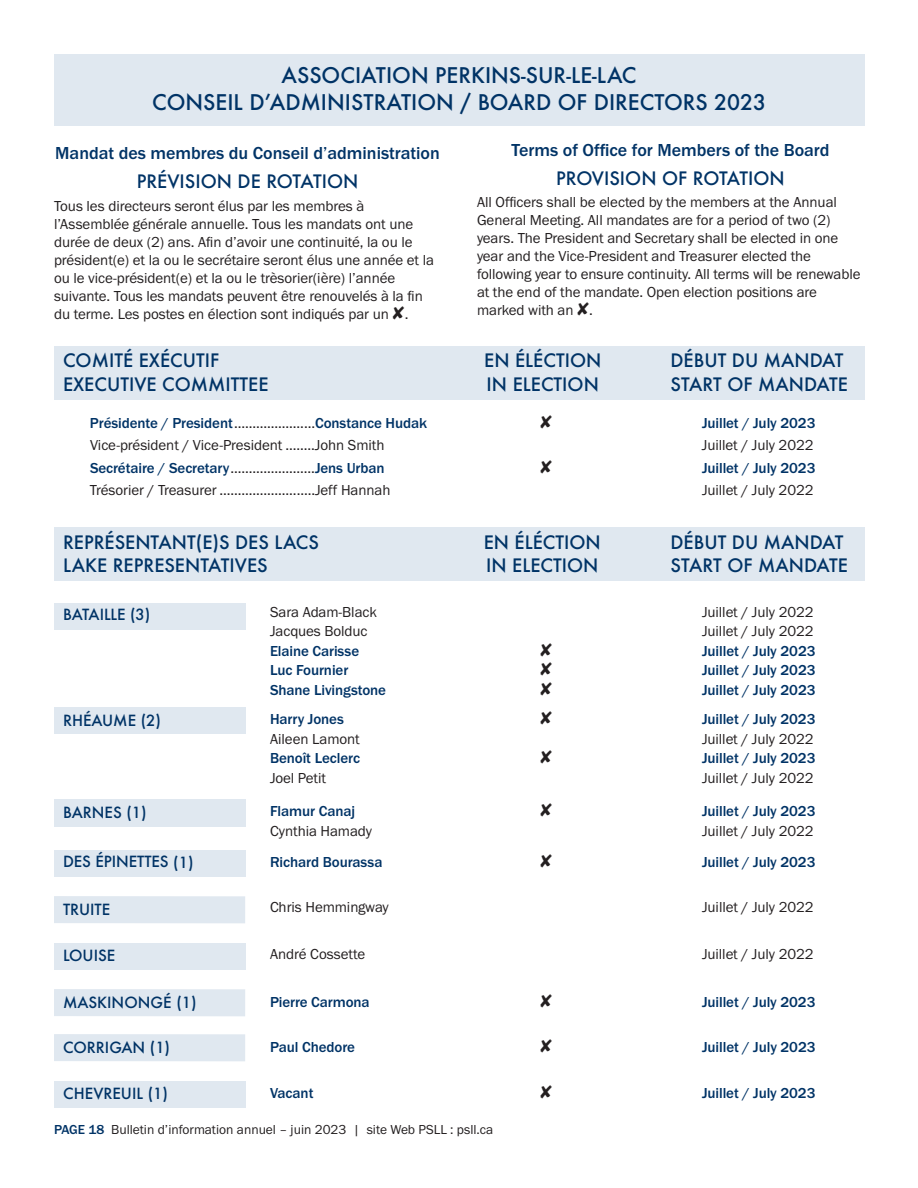
<style>
.page{position:relative;width:918px;height:1188px;background:#fff}
.page>*{position:absolute;margin:0;border:0;box-sizing:border-box;transform-origin:0 0}
.t1{font:500 21px/27.3px "Futura";color:#036;text-align:center}
.t2{font:500 18px/23.4px "Futura";color:#036}
.t3{font:500 18px "Franklin Gothic URW";color:#036}
.t4{font:15px/18px "Franklin Gothic URW Boo";letter-spacing:-.005em;color:#231f20}
.t5{font:500 15px "Franklin Gothic URW";letter-spacing:-.005em;color:#036}
.t6{font:500 15px "Futura";color:#036}
.t7{font:13.5px "Franklin Gothic URW Boo";color:#231f20}
.s1{font-family:"Franklin Gothic URW Boo";font-weight:400;color:#231f20}
.s2{font-family:"Franklin Gothic URW";font-weight:500;color:#036}
</style>
<div class="page">
<div style="left:54px;top:603px;width:191px;height:27px;background:#e0e8f0"></div>
<div style="left:54px;top:707px;width:191px;height:27px;background:#e0e8f0"></div>
<div style="left:54px;top:799px;width:191px;height:27px;background:#e0e8f0"></div>
<div style="left:54px;top:850px;width:191px;height:27px;background:#e0e8f0"></div>
<div style="left:54px;top:896px;width:191px;height:27px;background:#e0e8f0"></div>
<div style="left:54px;top:943px;width:191px;height:27px;background:#e0e8f0"></div>
<div style="left:54px;top:989px;width:191px;height:27px;background:#e0e8f0"></div>
<div style="left:54px;top:1034px;width:191px;height:27px;background:#e0e8f0"></div>
<div style="left:54px;top:1081px;width:191px;height:27px;background:#e0e8f0"></div>
<div style="left:54px;top:54px;width:810px;height:72px;background:#e0e8f0"></div>
<div style="left:54px;top:346px;width:810px;height:54px;background:#e0e8f0"></div>
<div style="left:54px;top:527px;width:810px;height:54px;background:#e0e8f0"></div>
<h1 class="t1" style="left:152px;top:61px;width:615px">ASSOCIATION PERKINS-SUR-LE-LAC<br>CONSEIL D’ADMINISTRATION / BOARD OF DIRECTORS 2023</h1>
<p class="t3" style="left:55px;top:147px;width:386px">Mandat des membres du Conseil d’administration</p>
<p class="t2" style="left:137px;top:169px;width:223px">PRÉVISION DE ROTATION</p>
<p class="t4" style="left:54px;top:198px;width:382px">Tous les directeurs seront élus par les membres à l’Assemblée générale annuelle. Tous les mandats ont une durée de deux (2) ans. Afin d’avoir une continuité, la ou le président(e) et la ou le secrétaire seront élus une année et la ou le vice-président(e) et la ou le trèsorier(ière) l’année suivante. Tous les mandats peuvent être renouvelés à la fin du terme. Les postes en élection sont indiqués par un .</p>
<p class="t3" style="left:511px;top:144px;width:320px">Terms of Office for Members of the Board</p>
<p class="t2" style="left:556px;top:166px;width:230px">PROVISION OF ROTATION</p>
<p class="t4" style="left:477px;top:195px;width:385px">All Officers shall be elected by the members at the Annual General Meeting. All mandates are for a period of two (2) years. The President and Secretary shall be elected in one year and the Vice-President and Treasurer elected the following year to ensure continuity. All terms will be renewable at the end of the mandate. Open election positions are marked with an .</p>
<p class="t2" style="left:63px;top:349px;width:207px">COMITÉ EXÉCUTIF<br>EXECUTIVE COMMITTEE</p>
<p class="t2" style="left:484px;top:349px;width:119px">EN ÉLÉCTION<br>IN ELECTION</p>
<p class="t2" style="left:671px;top:349px;width:179px">DÉBUT DU MANDAT<br>START OF MANDATE</p>
<p class="t5" style="left:90px;top:418px;width:339px">Présidente / President<span class="s1">......................</span>Constance Hudak</p>
<p class="t5" style="left:702px;top:418px;width:115px">Juillet / July 2023</p>
<p class="t4" style="left:90px;top:438px;width:296px">Vice-président / Vice-President ........John Smith</p>
<p class="t4" style="left:702px;top:438px;width:113px">Juillet / July 2022</p>
<p class="t5" style="left:90px;top:463px;width:296px">Secrétaire / Secretary<span class="s1">.......................</span>Jens Urban</p>
<p class="t5" style="left:702px;top:463px;width:115px">Juillet / July 2023</p>
<p class="t4" style="left:90px;top:483px;width:302px">Trésorier / Treasurer ..........................Jeff Hannah</p>
<p class="t4" style="left:702px;top:483px;width:113px">Juillet / July 2022</p>
<p class="t2" style="left:63px;top:530px;width:257px">REPRÉSENTANT(E)S DES LACS<br>LAKE REPRESENTATIVES</p>
<p class="t2" style="left:484px;top:530px;width:119px">EN ÉLÉCTION<br>IN ELECTION</p>
<p class="t2" style="left:671px;top:530px;width:179px">DÉBUT DU MANDAT<br>START OF MANDATE</p>
<p class="t6" style="left:63px;top:605px;width:89px">BATAILLE (3)</p>
<p class="t4" style="left:270px;top:604px;width:108px">Sara Adam-Black</p>
<p class="t4" style="left:702px;top:604px;width:113px">Juillet / July 2022</p>
<p class="t4" style="left:270px;top:623px;width:99px">Jacques Bolduc</p>
<p class="t4" style="left:702px;top:623px;width:113px">Juillet / July 2022</p>
<p class="t5" style="left:270px;top:646px;width:91px">Elaine Carisse</p>
<p class="t5" style="left:702px;top:646px;width:115px">Juillet / July 2023</p>
<p class="t5" style="left:270px;top:665px;width:80px">Luc Fournier</p>
<p class="t5" style="left:702px;top:665px;width:115px">Juillet / July 2023</p>
<p class="t5" style="left:270px;top:685px;width:118px">Shane Livingstone</p>
<p class="t5" style="left:702px;top:685px;width:115px">Juillet / July 2023</p>
<p class="t6" style="left:63px;top:710px;width:100px">RHÉAUME (2)</p>
<p class="t5" style="left:270px;top:714px;width:75px">Harry Jones</p>
<p class="t5" style="left:702px;top:714px;width:115px">Juillet / July 2023</p>
<p class="t4" style="left:270px;top:731px;width:91px">Aileen Lamont</p>
<p class="t4" style="left:702px;top:731px;width:113px">Juillet / July 2022</p>
<p class="t5" style="left:270px;top:753px;width:92px">Benoît Leclerc</p>
<p class="t5" style="left:702px;top:753px;width:115px">Juillet / July 2023</p>
<p class="t4" style="left:270px;top:770px;width:58px">Joel Petit</p>
<p class="t4" style="left:702px;top:770px;width:113px">Juillet / July 2022</p>
<p class="t6" style="left:63px;top:802px;width:85px">BARNES (1)</p>
<p class="t6" style="left:63px;top:851px;width:132px">DES ÉPINETTES (1)</p>
<p class="t6" style="left:63px;top:899px;width:49px">TRUITE</p>
<p class="t6" style="left:63px;top:946px;width:54px">LOUISE</p>
<p class="t6" style="left:63px;top:992px;width:135px">MASKINONGÉ (1)</p>
<p class="t6" style="left:63px;top:1037px;width:109px">CORRIGAN (1)</p>
<p class="t6" style="left:63px;top:1084px;width:106px">CHEVREUIL (1)</p>
<p class="t5" style="left:270px;top:806px;width:86px">Flamur Canaj</p>
<p class="t5" style="left:702px;top:806px;width:115px">Juillet / July 2023</p>
<p class="t4" style="left:270px;top:823px;width:104px">Cynthia Hamady</p>
<p class="t4" style="left:702px;top:823px;width:113px">Juillet / July 2022</p>
<p class="t5" style="left:270px;top:857px;width:114px">Richard Bourassa</p>
<p class="t5" style="left:702px;top:857px;width:115px">Juillet / July 2023</p>
<p class="t4" style="left:270px;top:899px;width:120px">Chris Hemmingway</p>
<p class="t4" style="left:702px;top:899px;width:113px">Juillet / July 2022</p>
<p class="t4" style="left:270px;top:946px;width:97px">André Cossette</p>
<p class="t4" style="left:702px;top:946px;width:113px">Juillet / July 2022</p>
<p class="t5" style="left:270px;top:997px;width:101px">Pierre Carmona</p>
<p class="t5" style="left:702px;top:997px;width:115px">Juillet / July 2023</p>
<p class="t5" style="left:270px;top:1042px;width:87px">Paul Chedore</p>
<p class="t5" style="left:702px;top:1042px;width:115px">Juillet / July 2023</p>
<p class="t5" style="left:270px;top:1088px;width:45px">Vacant</p>
<p class="t5" style="left:702px;top:1088px;width:115px">Juillet / July 2023</p>
<p class="t7" style="left:54px;top:1125px;width:441px"><span class="s2">PAGE 18</span> Bulletin d’information annuel – juin 2023 | site Web PSLL : psll.ca</p>
</div>
